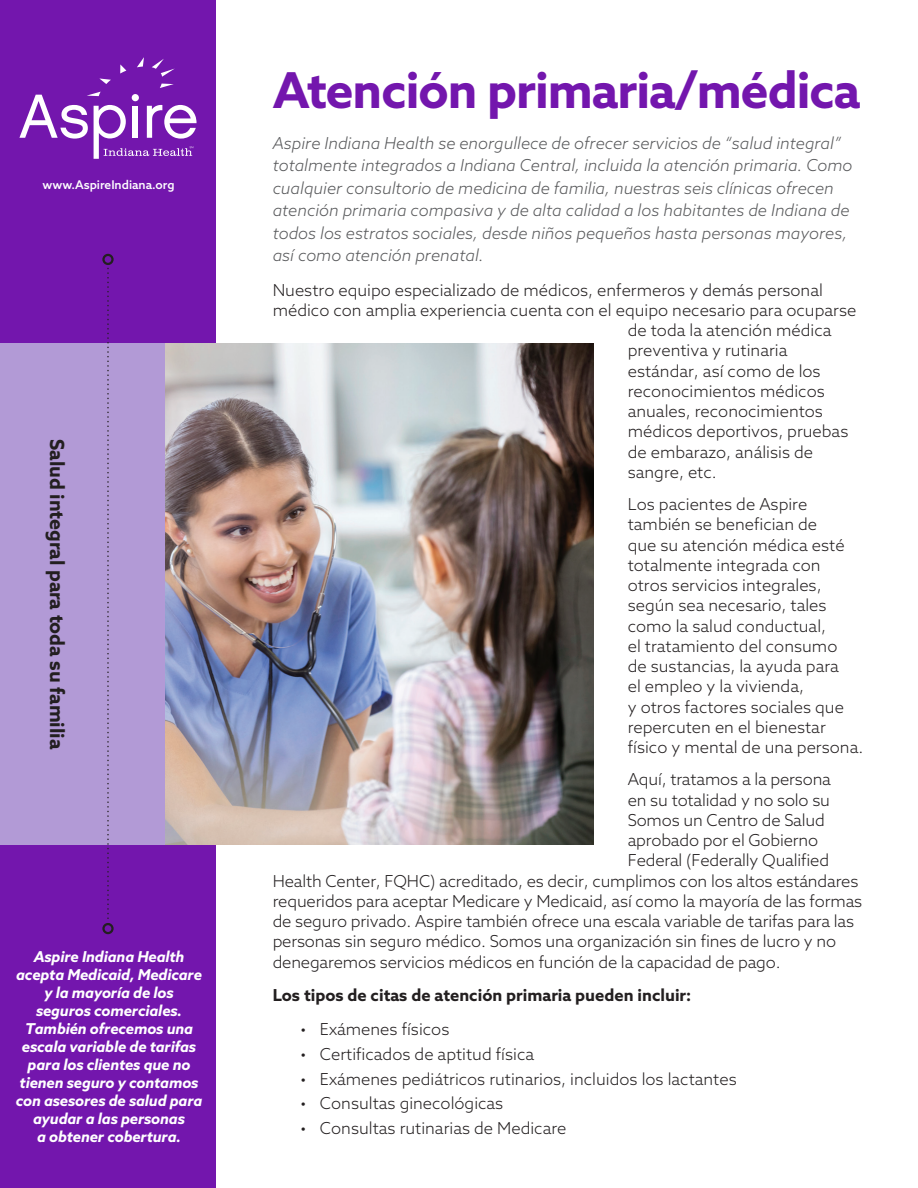
<style>
.page{position:relative;width:918px;height:1188px;background:#fff}
.page>*{position:absolute;margin:0;border:0;box-sizing:border-box;transform-origin:0 0}
.Heading{font:700 49.5px "Azo Sans";letter-spacing:-.02em;color:#7316ad}
.t1{font:700 19.5px "Azo Sans";color:#231f20}
.Paragraph{font:300 16.5px/20.2px "Azo Sans";color:#231f20}
.Subheading{font:italic 300 16.5px/22.5px "Azo Sans";color:#57585a}
.Paragraph-2{font:700 16.5px "Azo Sans";color:#231f20}
.Paragraph_Style_10_15_Italic{font:italic 700 15px/18px "Azo Sans";letter-spacing:-.01em;color:#fff;text-align:center}
.t2{font:500 12px "Azo Sans";color:#fff}
</style>
<div class="page">
<div style="left:0;top:0;width:216px;height:1188px;background:#7316ad"></div>
<div style="left:0;top:343px;width:166px;height:502px;background:#b29ad6"></div>
<svg style="left:107px;top:267px;width:2px;height:652px"></svg>
<div style="left:102px;top:254px;width:12px;height:11px;border:2px solid #231f20;border-radius:50%"></div>
<div style="left:102px;top:923px;width:12px;height:11px;border:2px solid #231f20;border-radius:50%"></div>
<svg style="left:19px;top:57px;width:178px;height:102px"></svg>
<img style="left:166px;top:343px;width:428px;height:502px">
<p class="t2" style="left:42px;top:177px;width:134px">www.AspireIndiana.org</p>
<p class="t1" style="left:70px;top:439px;width:312px;rotate:90deg">Salud integral para toda su familia</p>
<p class="Paragraph_Style_10_15_Italic" style="left:16px;top:947px;width:188px">Aspire Indiana Health acepta Medicaid, Medicare y la mayoría de los seguros comerciales.<br>También ofrecemos una escala variable de tarifas para los clientes que no tienen seguro y contamos con asesores de salud para ayudar a las personas<br>a obtener cobertura.</p>
<p class="Heading" style="left:273px;top:58px;width:589px">Atención primaria/médica</p>
<p class="Subheading" style="left:273px;top:132px;width:581px">Aspire Indiana Health se enorgullece de ofrecer servicios de “salud integral” totalmente integrados a Indiana Central, incluida la atención primaria. Como cualquier consultorio de medicina de familia, nuestras seis clínicas ofrecen atención primaria compasiva y de alta calidad a los habitantes de Indiana de todos los estratos sociales, desde niños pequeños hasta personas mayores, así como atención prenatal.</p>
<p class="Paragraph" style="left:273px;top:280px;width:552px">Nuestro equipo especializado de médicos, enfermeros y demás personal</p>
<p class="Paragraph" style="left:273px;top:300px;width:585px">médico con amplia experiencia cuenta con el equipo necesario para ocuparse</p>
<p class="Paragraph" style="left:628px;top:320px;width:205px">de toda la atención médica</p>
<p class="Paragraph" style="left:628px;top:340px;width:161px">preventiva y rutinaria</p>
<p class="Paragraph" style="left:628px;top:361px;width:194px">estándar, así como de los</p>
<p class="Paragraph" style="left:628px;top:381px;width:199px">reconocimientos médicos</p>
<p class="Paragraph" style="left:628px;top:401px;width:197px">anuales, reconocimientos</p>
<p class="Paragraph" style="left:628px;top:421px;width:222px">médicos deportivos, pruebas</p>
<p class="Paragraph" style="left:628px;top:442px;width:187px">de embarazo, análisis de</p>
<p class="Paragraph" style="left:628px;top:462px;width:91px">sangre, etc.</p>
<p class="Paragraph" style="left:628px;top:494px;width:237px">Los pacientes de Aspire también se benefician de<br>que su atención médica esté totalmente integrada con otros servicios integrales, según sea necesario, tales como la salud conductual,<br>el tratamiento del consumo<br>de sustancias, la ayuda para<br>el empleo y la vivienda,<br>y otros factores sociales que repercuten en el bienestar físico y mental de una persona.</p>
<p class="Paragraph" style="left:628px;top:769px;width:205px">Aquí, tratamos a la persona</p>
<p class="Paragraph" style="left:628px;top:790px;width:204px">en su totalidad y no solo su</p>
<p class="Paragraph" style="left:628px;top:810px;width:199px">Somos un Centro de Salud</p>
<p class="Paragraph" style="left:628px;top:830px;width:192px">aprobado por el Gobierno</p>
<p class="Paragraph" style="left:628px;top:850px;width:203px">Federal (Federally Qualified</p>
<p class="Paragraph" style="left:273px;top:871px;width:587px">Health Center, FQHC) acreditado, es decir, cumplimos con los altos estándares</p>
<p class="Paragraph" style="left:273px;top:891px;width:591px">requeridos para aceptar Medicare y Medicaid, así como la mayoría de las formas</p>
<p class="Paragraph" style="left:273px;top:911px;width:583px">de seguro privado. Aspire también ofrece una escala variable de tarifas para las</p>
<p class="Paragraph" style="left:273px;top:931px;width:565px">personas sin seguro médico. Somos una organización sin fines de lucro y no</p>
<p class="Paragraph" style="left:273px;top:952px;width:510px">denegaremos servicios médicos en función de la capacidad de pago.</p>
<p class="Paragraph-2" style="left:273px;top:985px;width:420px">Los tipos de citas de atención primaria pueden incluir:</p>
<p class="Paragraph" style="left:300px;top:1019px;width:151px">• Exámenes físicos</p>
<p class="Paragraph" style="left:300px;top:1044px;width:236px">• Certificados de aptitud física</p>
<p class="Paragraph" style="left:300px;top:1069px;width:438px">• Exámenes pediátricos rutinarios, incluidos los lactantes</p>
<p class="Paragraph" style="left:300px;top:1093px;width:205px">• Consultas ginecológicas</p>
<p class="Paragraph" style="left:300px;top:1118px;width:268px">• Consultas rutinarias de Medicare</p>
</div>
